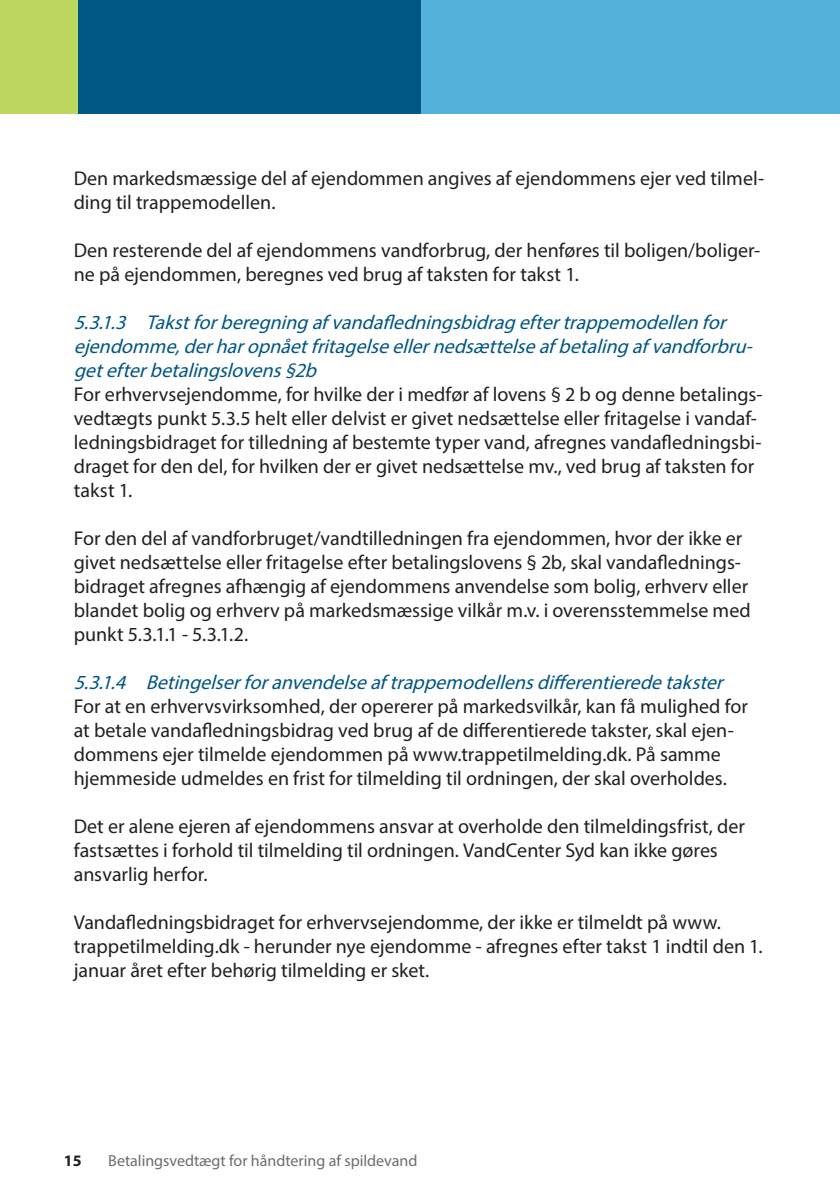
<style>
.page{position:relative;width:840px;height:1191px;background:#fff}
.page>*{position:absolute;margin:0;border:0;box-sizing:border-box;transform-origin:0 0}
.VCS_brød{font:20px/24px "Myriad Pro";color:#231f20}
.VCS_brød-2{font:italic 20px/24px "Myriad Pro";color:#005685}
.t1{font:16px "Myriad Pro";color:#6c6d70}
.t2{font:700 16px "Myriad Pro";color:#231f20}
</style>
<div class="page">
<div style="left:1px;top:0;width:838px;height:113px;background:#54b2da"></div>
<div style="left:1px;top:0;width:77px;height:113px;background:#bbd75e"></div>
<div style="left:78px;top:0;width:342px;height:113px;background:#005685"></div>
<hr style="left:0;top:0;width:1px;height:113px;background:#bbd75e">
<p class="VCS_brød" style="left:74px;top:166px;width:691px">Den markedsmæssige del af ejendommen angives af ejendommens ejer ved tilmel&shy;ding til trappemodellen.</p>
<p class="VCS_brød" style="left:74px;top:238px;width:687px">Den resterende del af ejendommens vandforbrug, der henføres til boligen/boliger&shy;ne på ejendommen, beregnes ved brug af taksten for takst 1.</p>
<p class="VCS_brød-2" style="left:74px;top:310px;width:685px">5.3.1.3 Takstforberegningafvandafledningsbidrageftertrappemodellenfor ejendomme,derharopnåetfritagelseellernedsættelseafbetalingafvandforbru&shy;getefterbetalingslovens§2b</p>
<p class="VCS_brød" style="left:74px;top:382px;width:689px">For erhvervsejendomme, for hvilke der i medfør af lovens § 2 b og denne betalings&shy;vedtægts punkt 5.3.5 helt eller delvist er givet nedsættelse eller fritagelse i vandaf&shy;ledningsbidraget for tilledning af bestemte typer vand, afregnes vandafledningsbi&shy;draget for den del, for hvilken der er givet nedsættelse mv., ved brug af taksten for takst 1.</p>
<p class="VCS_brød" style="left:74px;top:526px;width:678px">For den del af vandforbruget/vandtilledningen fra ejendommen, hvor der ikke er givet nedsættelse eller fritagelse efter betalingslovens § 2b, skal vandaflednings&shy;bidraget afregnes afhængig af ejendommens anvendelse som bolig, erhverv eller blandet bolig og erhverv på markedsmæssige vilkår m.v. i overensstemmelse med punkt 5.3.1.1 - 5.3.1.2.</p>
<p class="VCS_brød-2" style="left:74px;top:670px;width:656px">5.3.1.4 Betingelserforanvendelseaftrappemodellensdifferentieredetakster</p>
<p class="VCS_brød" style="left:74px;top:694px;width:675px">For at en erhvervsvirksomhed, der opererer på markedsvilkår, kan få mulighed for at betale vandafledningsbidrag ved brug af de differentierede takster, skal ejen&shy;dommens ejer tilmelde ejendommen på www.trappetilmelding.dk. På samme hjemmeside udmeldes en frist for tilmelding til ordningen, der skal overholdes.</p>
<p class="VCS_brød" style="left:74px;top:814px;width:672px">Det er alene ejeren af ejendommens ansvar at overholde den tilmeldingsfrist, der fastsættes i forhold til tilmelding til ordningen. VandCenter Syd kan ikke gøres ansvarlig herfor.</p>
<p class="VCS_brød" style="left:74px;top:910px;width:690px">Vandafledningsbidraget for erhvervsejendomme, der ikke er tilmeldt på www. trappetilmelding.dk - herunder nye ejendomme - afregnes efter takst 1 indtil den 1. januar året efter behørig tilmelding er sket.</p>
<p class="t2" style="left:64px;top:1150px;width:19px">15</p>
<p class="t1" style="left:108px;top:1150px;width:310px">Betalingsvedtægt for håndtering af spildevand</p>
</div>
